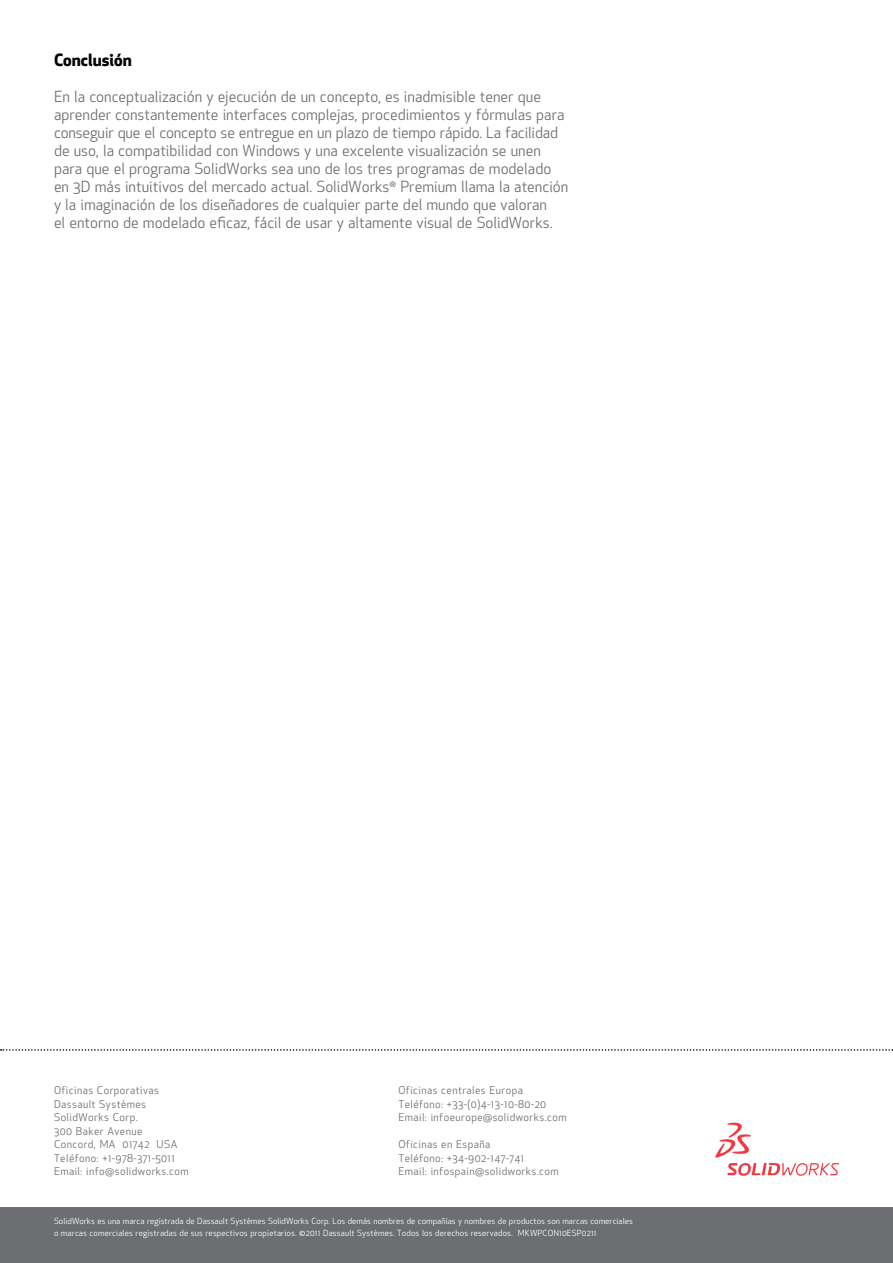
<style>
.page{position:relative;width:893px;height:1263px;background:#fff}
.page>*{position:absolute;margin:0;border:0;box-sizing:border-box;transform-origin:0 0}
.t1{font:700 16.5px "SW Apex New";color:#000}
.t2{font:15px/18px "SW Apex New";color:#6d6e71}
.t3{font:10.5px/13.5px "SW Apex New";letter-spacing:.04em;color:#6d6e71}
.t4{font:8.25px/12px "SW Apex New";letter-spacing:.02em;color:#fff}
</style>
<div class="page">
<div style="left:0;top:1207px;width:893px;height:56px;background:#6d6e71"></div>
<svg style="left:1px;top:1049px;width:892px;height:2px"></svg>
<svg style="left:715px;top:1122px;width:124px;height:54px"></svg>
<p class="t1" style="left:54px;top:48px;width:79px">Conclusión</p>
<p class="t2" style="left:54px;top:88px;width:516px">En la conceptualización y ejecución de un concepto, es inadmisible tener que aprender constantemente interfaces complejas, procedimientos y fórmulas para conseguir que el concepto se entregue en un plazo de tiempo rápido. La facilidad de uso, la compatibilidad con Windows y una excelente visualización se unen para que el programa SolidWorks sea uno de los tres programas de modelado en 3D más intuitivos del mercado actual. SolidWorks<sup>®</sup> Premium llama la atención y la imaginación de los diseñadores de cualquier parte del mundo que valoran<br>el entorno de modelado eficaz, fácil de usar y altamente visual de SolidWorks.</p>
<p class="t3" style="left:54px;top:1084px;width:107px">Oficinas Corporativas<br>Dassault Systèmes<br>SolidWorks Corp.<br>300 Baker Avenue<br>Concord, MA</p>
<p class="t3" style="left:54px;top:1138px;width:136px;text-indent:69px">01742 USA<br>Teléfono: +1-978-371-5011<br>Email: info@solidworks.com</p>
<p class="t3" style="left:398px;top:1084px;width:170px">Oficinas centrales Europa<br>Teléfono: +33-(0)4-13-10-80-20<br>Email: infoeurope@solidworks.com</p>
<p class="t3" style="left:398px;top:1138px;width:162px">Oficinas en España<br>Teléfono: +34-902-147-741<br>Email: infospain@solidworks.com</p>
<p class="t4" style="left:54px;top:1215px;width:580px">SolidWorks es una marca registrada de Dassault Systèmes SolidWorks Corp. Los demás nombres de compañías y nombres de productos son marcas comerciales o marcas comerciales registradas de sus respectivos propietarios. ©2011 Dassault Systèmes. Todos los derechos reservados. MKWPCON10ESP0211</p>
</div>
